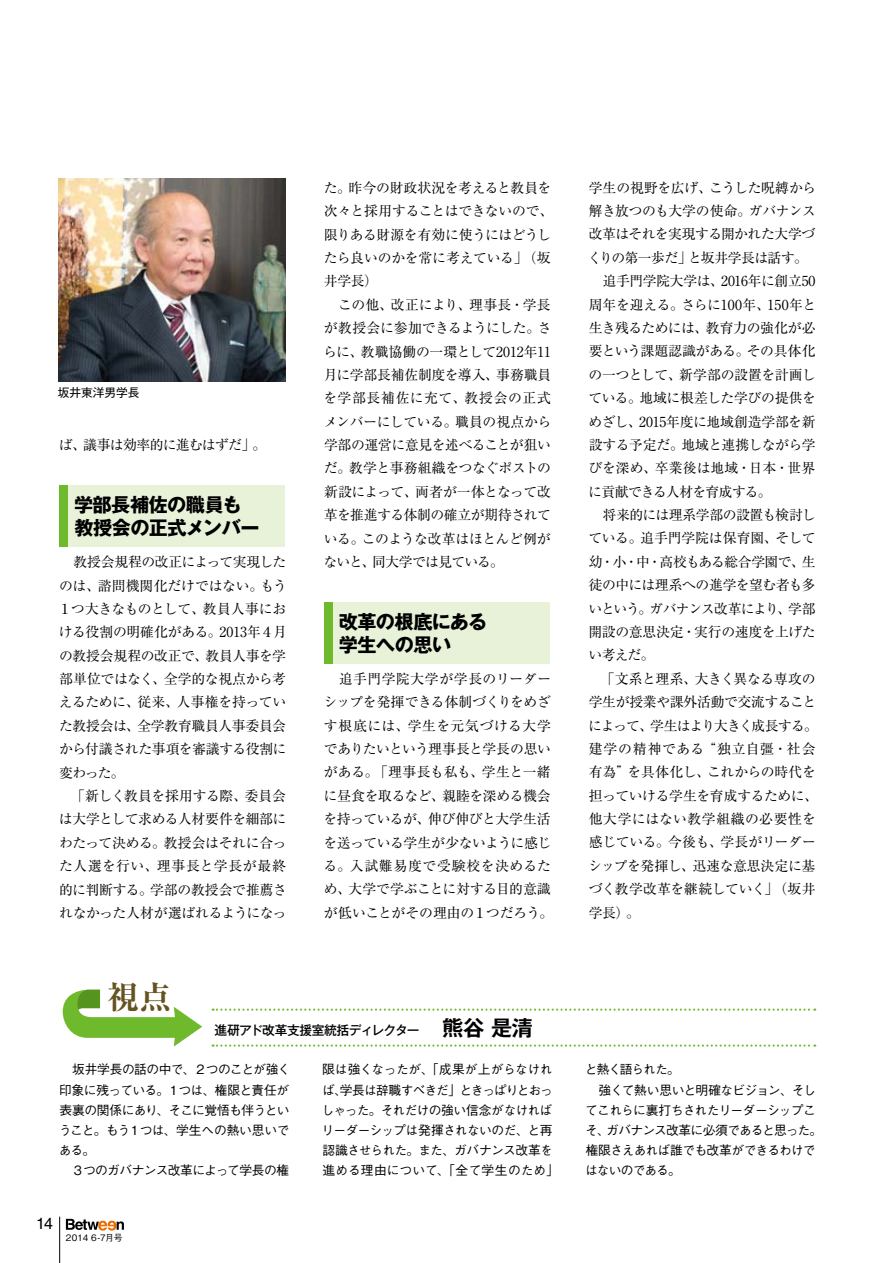
<style>
.page{position:relative;width:893px;height:1263px;background:#fff}
.page>*{position:absolute;margin:0;border:0;box-sizing:border-box;transform-origin:0 0}
.t1{font:700 expanded 31.95px "Ryumin Pro";color:#645320}
.t2{font:700 19.2px/23.4px "Gothic MB101 Pro";letter-spacing:-.03em;color:#000}
.t3{font:15.9px "Helvetica LT Std";color:#000}
.t4{font:13.8px/23.4px "Ryumin Pro";letter-spacing:-.02em;color:#000}
.t5{font:13.8px "Ryumin Pro";letter-spacing:-.045em;color:#000}
.t6{font:500 12.75px/20.2px "Gothic BBB Pro";letter-spacing:-.05em;color:#000}
.t7{font:500 12.75px "Gothic MB101 Pro";letter-spacing:-.045em;color:#000}
.t8{font:11.7px "Gothic MB101 Pro";color:#000}
.t9{font:500 8.85px "Gothic BBB Pro";letter-spacing:-.035em;color:#000}
.s1{font-family:"Gothic MB101 Pro De";font-weight:700;font-size:21.3px}
</style>
<div class="page">
<img style="left:58px;top:179px;width:227px;height:203px">
<div style="left:60px;top:485px;width:225px;height:62px;background:#e7f2d9"></div>
<div style="left:60px;top:485px;width:8px;height:61px;background:#6fba2c"></div>
<div style="left:324px;top:602px;width:226px;height:62px;background:#e7f2d9"></div>
<div style="left:324px;top:602px;width:9px;height:61px;background:#6fba2c"></div>
<svg style="left:213px;top:1044px;width:602px;height:3px"></svg>
<svg style="left:213px;top:1008px;width:602px;height:3px"></svg>
<svg style="left:63px;top:989px;width:139px;height:57px"></svg>
<svg style="left:66px;top:1219px;width:58px;height:11px"></svg>
<hr style="left:59px;top:1216px;width:1px;height:47px;background:#000">
<p class="t8" style="left:58px;top:383px;width:83px">坂井東洋男学長</p>
<p class="t5" style="left:59px;top:434px;width:209px">ば、議事は効率的に進むはずだ」。</p>
<p class="t2" style="left:74px;top:490px;width:187px">学部長補佐の職員も教授会の正式メンバー</p>
<p class="t4" style="left:58px;top:549px;width:230px">　教授会規程の改正によって実現したのは、諮問機関化だけではない。もう<br>１つ大きなものとして、教員人事における役割の明確化がある。2013年４月の教授会規程の改正で、教員人事を学部単位ではなく、全学的な視点から考えるために、従来、人事権を持っていた教授会は、全学教育職員人事委員会から付議された事項を審議する役割に変わった。<br>　「新しく教員を採用する際、委員会は大学として求める人材要件を細部にわたって決める。教授会はそれに合った人選を行い、理事長と学長が最終的に判断する。学部の教授会で推薦されなかった人材が選ばれるようになっ</p>
<p class="t1" style="left:107px;top:971px;width:66px">視点</p>
<p class="t4" style="left:323px;top:175px;width:232px">た。昨今の財政状況を考えると教員を次々と採用することはできないので、限りある財源を有効に使うにはどうしたら良いのかを常に考えている」（坂井学長）<br>　この他、改正により、理事長・学長が教授会に参加できるようにした。さらに、教職協働の一環として2012年11月に学部長補佐制度を導入、事務職員を学部長補佐に充て、教授会の正式メンバーにしている。職員の視点から学部の運営に意見を述べることが狙いだ。教学と事務組織をつなぐポストの新設によって、両者が一体となって改革を推進する体制の確立が期待されている。このような改革はほとんど例がないと、同大学では見ている。</p>
<p class="t2" style="left:339px;top:607px;width:150px">改革の根底にある学生への思い</p>
<p class="t4" style="left:324px;top:666px;width:231px">　追手門学院大学が学長のリーダーシップを発揮できる体制づくりをめざす根底には、学生を元気づける大学でありたいという理事長と学長の思いがある。「理事長も私も、学生と一緒に昼食を取るなど、親睦を深める機会を持っているが、伸び伸びと大学生活を送っている学生が少ないように感じる。入試難易度で受験校を決めるため、大学で学ぶことに対する目的意識が低いことがその理由の１つだろう。</p>
<p class="t7" style="left:215px;top:1019px;width:320px">進研アド改革支援室統括ディレクター <span class="s1">熊谷 是清</span></p>
<p class="t4" style="left:588px;top:175px;width:232px">学生の視野を広げ、こうした呪縛から解き放つのも大学の使命。ガバナンス改革はそれを実現する開かれた大学づくりの第一歩だ」と坂井学長は話す。　追手門学院大学は、2016年に創立50周年を迎える。さらに100年、150年と生き残るためには、教育力の強化が必要という課題認識がある。その具体化の一つとして、新学部の設置を計画している。地域に根差した学びの提供をめざし、2015年度に地域創造学部を新設する予定だ。地域と連携しながら学びを深め、卒業後は地域・日本・世界に貢献できる人材を育成する。<br>　将来的には理系学部の設置も検討している。追手門学院は保育園、そして幼・小・中・高校もある総合学園で、生徒の中には理系への進学を望む者も多いという。ガバナンス改革により、学部開設の意思決定・実行の速度を上げたい考えだ。<br>　「文系と理系、大きく異なる専攻の学生が授業や課外活動で交流することによって、学生はより大きく成長する。建学の精神である“独立自彊・社会有為”を具体化し、これからの時代を担っていける学生を育成するために、他大学にはない教学組織の必要性を感じている。今後も、学長がリーダーシップを発揮し、迅速な意思決定に基づく教学改革を継続していく」（坂井学長）。</p>
<p class="t6" style="left:59px;top:1058px;width:233px">　坂井学長の話の中で、２つのことが強く印象に残っている。１つは、権限と責任が表裏の関係にあり、そこに覚悟も伴うということ。もう１つは、学生への熱い思いである。<br>　３つのガバナンス改革によって学長の権</p>
<p class="t6" style="left:321px;top:1058px;width:239px">限は強くなったが、「成果が上がらなければ、学長は辞職すべきだ」ときっぱりとおっしゃった。それだけの強い信念がなければリーダーシップは発揮されないのだ、と再認識させられた。また、ガバナンス改革を進める理由について、「全て学生のため」</p>
<p class="t6" style="left:585px;top:1058px;width:239px">と熱く語られた。<br>　強くて熱い思いと明確なビジョン、そしてこれらに裏打ちされたリーダーシップこそ、ガバナンス改革に必須であると思った。権限さえあれば誰でも改革ができるわけではないのである。</p>
<p class="t3" style="left:36px;top:1214px;width:19px">14</p>
<p class="t9" style="left:66px;top:1230px;width:58px">2014 6-7月号</p>
</div>
